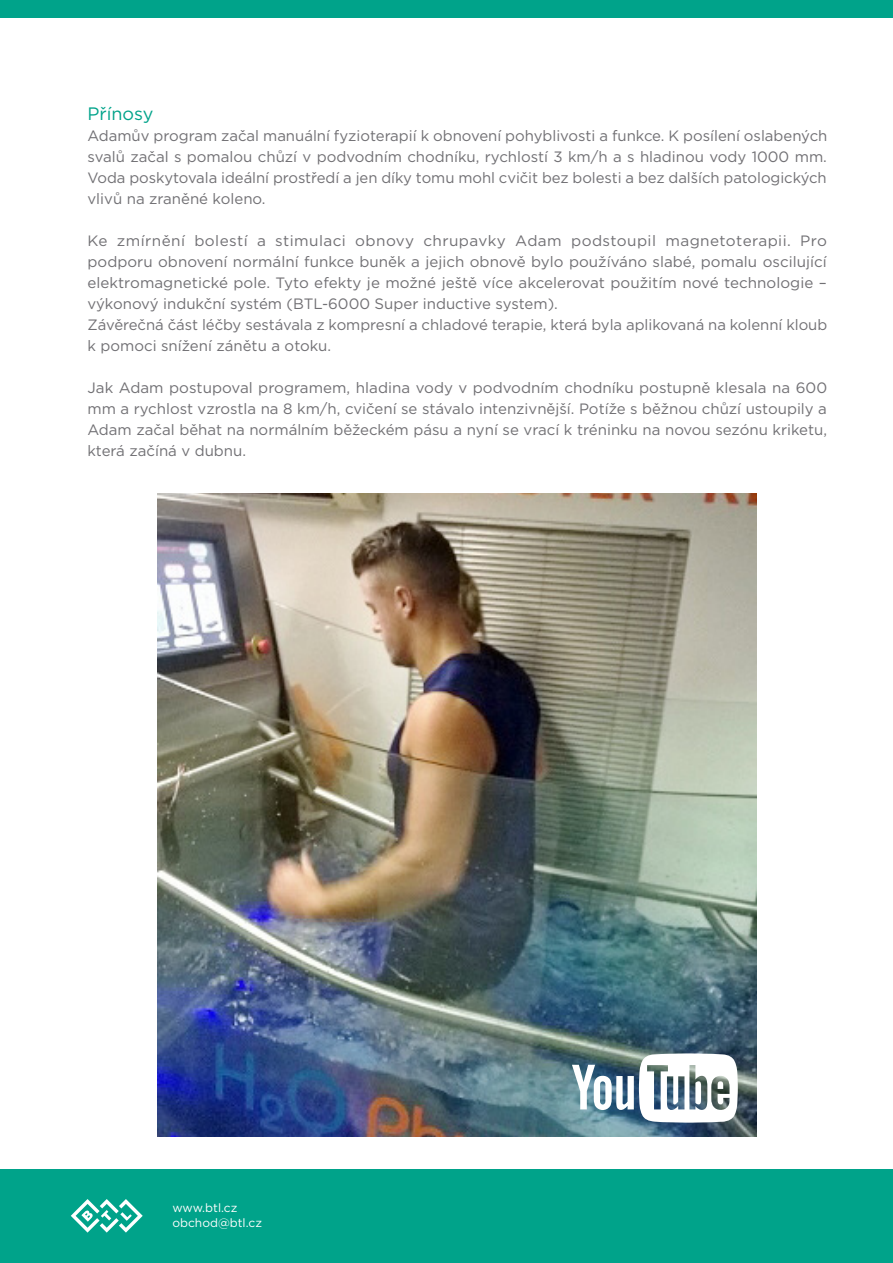
<style>
.page{position:relative;width:893px;height:1263px;background:#fff}
.page>*{position:absolute;margin:0;border:0;box-sizing:border-box;transform-origin:0 0}
.text{font:18px "Gotham";color:#00a38a}
.text-2{font:15px/21px "Gotham";color:#717074;text-align:justify}
.t1{font:12px "Gotham";color:#fff}
</style>
<div class="page">
<div style="left:0;top:0;width:893px;height:17px;background:#00a38a"></div>
<div style="left:0;top:1169px;width:893px;height:94px;background:#00a38a"></div>
<svg style="left:71px;top:1199px;width:72px;height:33px"></svg>
<img style="left:158px;top:493px;width:599px;height:643px">
<svg style="left:572px;top:1053px;width:166px;height:70px"></svg>
<p class="text" style="left:88px;top:102px;width:68px">Přínosy</p>
<p class="text-2" style="left:88px;top:125px;width:741px">Adamův program začal manuální fyzioterapií k obnovení pohyblivosti a funkce. K posílení oslabených svalů začal s pomalou chůzí v podvodním chodníku, rychlostí 3 km/h a s hladinou vody 1000 mm.<br>Voda poskytovala ideální prostředí a jen díky tomu mohl cvičit bez bolesti a bez dalších patologických vlivů na zraněné koleno.</p>
<p class="text-2" style="left:88px;top:230px;width:741px">Ke zmírnění bolestí a stimulaci obnovy chrupavky Adam podstoupil magnetoterapii. Pro podporu obnovení normální funkce buněk a jejich obnově bylo používáno slabé, pomalu oscilující elektromagnetické pole. Tyto efekty je možné ještě více akcelerovat použitím nové technologie – výkonový indukční systém (BTL-6000 Super inductive system).</p>
<p class="text-2" style="left:88px;top:314px;width:741px">Závěrečná část léčby sestávala z kompresní a chladové terapie, která byla aplikovaná na kolenní kloub k pomoci snížení zánětu a otoku.</p>
<p class="text-2" style="left:88px;top:377px;width:741px">Jak Adam postupoval programem, hladina vody v podvodním chodníku postupně klesala na 600 mm a rychlost vzrostla na 8 km/h, cvičení se stávalo intenzivnější. Potíže s běžnou chůzí ustoupily a Adam začal běhat na normálním běžeckém pásu a nyní se vrací k tréninku na novou sezónu kriketu, která začíná v dubnu.</p>
<p class="t1" style="left:172px;top:1200px;width:67px">www.btl.cz</p>
<p class="t1" style="left:172px;top:1215px;width:91px">obchod@btl.cz</p>
</div>
